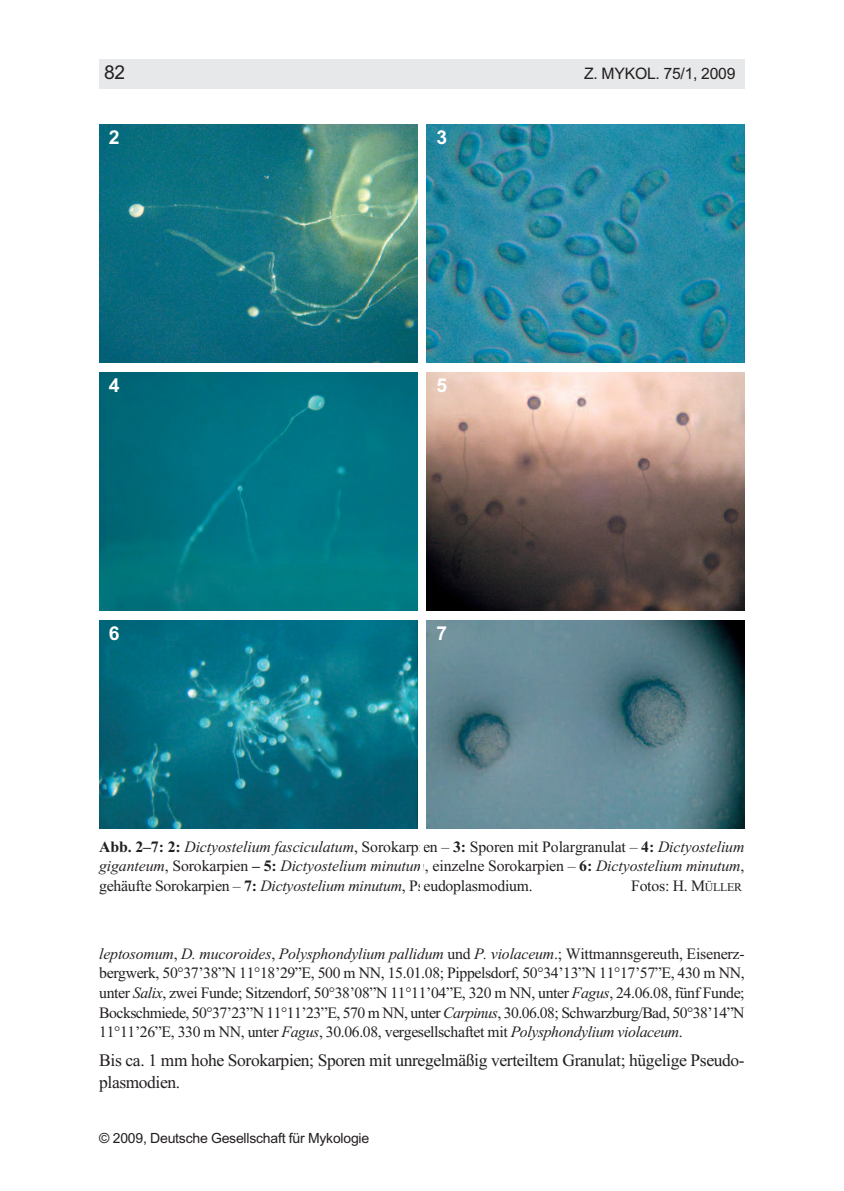
<style>
.page{position:relative;width:844px;height:1191px;background:#fff}
.page>*{position:absolute;margin:0;border:0;box-sizing:border-box;transform-origin:0 0}
.t1{font:700 19.25px "Arial";color:#fff}
.t2{font:19.25px "Arial";color:#231f20}
.t3{font:17.5px/21.7px "Times New Roman";letter-spacing:-.02em;color:#231f20}
.t4{font:15.75px/19.6px "Times New Roman";letter-spacing:-.025em;color:#231f20;text-align:justify}
.t5{font:15.75px "Arial";letter-spacing:-.015em;color:#231f20}
.t6{font:14px "Arial";letter-spacing:-.015em;color:#231f20}
.s1{font-weight:700}
.s2{font-style:italic}
.s3{font-size:11.9px}
</style>
<div class="page">
<div style="left:99px;top:60px;width:645px;height:29px;background:#e7e8e9"></div>
<img style="left:99px;top:124px;width:318px;height:238px">
<img style="left:427px;top:124px;width:317px;height:238px">
<img style="left:99px;top:372px;width:318px;height:238px">
<img style="left:427px;top:372px;width:317px;height:238px">
<img style="left:99px;top:620px;width:318px;height:208px">
<img style="left:427px;top:620px;width:317px;height:208px">
<p class="t2" style="left:104px;top:61px;width:23px">82</p>
<p class="t5" style="left:584px;top:65px;width:153px">Z. MYKOL. 75/1, 2009</p>
<p class="t1" style="left:109px;top:126px;width:12px">2</p>
<p class="t1" style="left:436px;top:126px;width:12px">3</p>
<p class="t1" style="left:109px;top:374px;width:12px">4</p>
<p class="t1" style="left:436px;top:374px;width:12px">5</p>
<p class="t1" style="left:109px;top:622px;width:12px">6</p>
<p class="t1" style="left:436px;top:622px;width:12px">7</p>
<p class="t4" style="left:99px;top:837px;width:646px"><span class="s1">Abb. 2–7: 2:</span> <span class="s2">Dictyostelium fasciculatum</span>, Sorokarpien – <span class="s1">3:</span> Sporen mit Polargranulat – <span class="s1">4:</span> <span class="s2">Dictyostelium giganteum</span>, Sorokarpien <span class="s1">– 5:</span> <span class="s2">Dictyostelium minutum</span>, einzelne Sorokarpien – <span class="s1">6:</span> <span class="s2">Dictyostelium minutum</span>, gehäufte Sorokarpien – <span class="s1">7:</span> <span class="s2">Dictyostelium minutum</span>, Pseudoplasmodium.</p>
<p class="t4" style="left:631px;top:875px;width:112px">Fotos: H. M<span class="s3">ÜLLER</span></p>
<p class="t4" style="left:99px;top:943px;width:646px"><span class="s2">leptosomum</span>, <span class="s2">D. mucoroides</span>, <span class="s2">Polysphondylium pallidum</span> und <span class="s2">P. violaceum</span>.; Wittmannsgereuth, Eisenerz&shy;bergwerk, 50°37’38”N 11°18’29”E, 500 m NN, 15.01.08; Pippelsdorf, 50°34’13”N 11°17’57”E, 430 m NN, unter <span class="s2">Salix</span>, zwei Funde; Sitzendorf, 50°38’08”N 11°11’04”E, 320 m NN, unter <span class="s2">Fagus</span>, 24.06.08, fünf Funde; Bockschmiede, 50°37’23”N 11°11’23”E, 570 m NN, unter <span class="s2">Carpinus</span>, 30.06.08; Schwarzburg/Bad, 50°38’14”N 11°11’26”E, 330 m NN, unter <span class="s2">Fagus</span>, 30.06.08, vergesellschaftet mit <span class="s2">Polysphondylium violaceum</span>.</p>
<p class="t3" style="left:99px;top:1049px;width:646px">Bis ca. 1 mm hohe Sorokarpien; Sporen mit unregelmäßig verteiltem Granulat; hügelige Pseudo&shy;plasmodien.</p>
<p class="t6" style="left:99px;top:1129px;width:271px">© 2009, Deutsche Gesellschaft für Mykologie</p>
</div>
